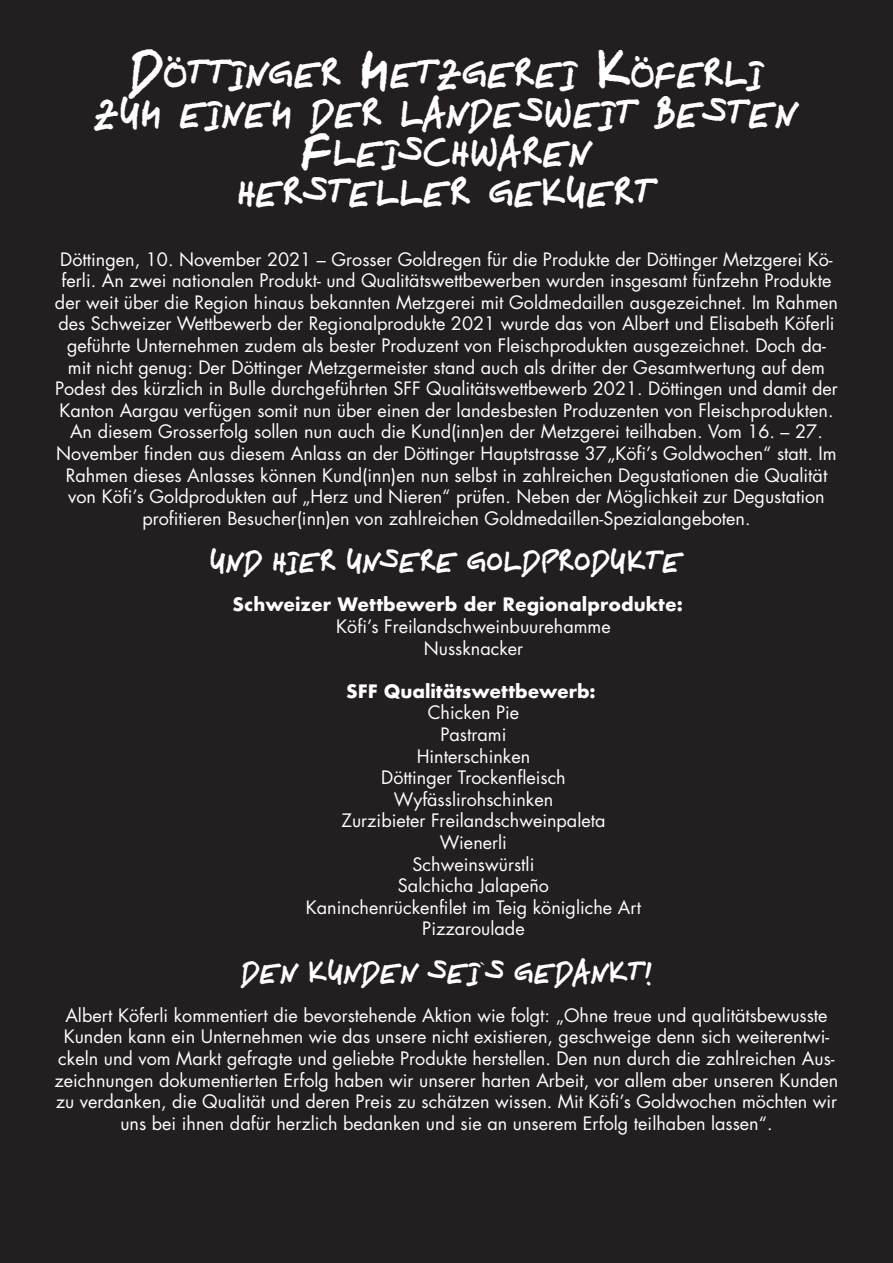
<style>
.page{position:relative;width:893px;height:1263px;background:#231f20}
.page>*{position:absolute;margin:0;border:0;box-sizing:border-box;transform-origin:0 0}
.t1{font:700 23.1px/39.6px "Kferli Handschrift";color:#fff;text-align:center}
.t2{font:18px/21.6px "Futura";color:#fff;text-align:center}
.t3{font:700 18px "Futura";color:#fff}
.t4{font:700 18px "Kferli Handschrift";color:#fff}
.s1{font-size:33px}
</style>
<div class="page">
<p class="t1" style="left:95px;top:54px;width:704px"><span class="s1">D</span>ÖTTINGER <span class="s1">M</span>ETZGEREI <span class="s1">K</span>ÖFERLI<br>ZUM EINEM DER LANDESWEIT BESTEN<br><span class="s1">F</span>LEISCHWAREN<br>HERSTELLER GEKUERT</p>
<p class="t2" style="left:55px;top:248px;width:784px">Döttingen, 10. November 2021 – Grosser Goldregen für die Produkte der Döttinger Metzgerei Kö&shy;ferli. An zwei nationalen Produkt- und Qualitätswettbewerben wurden insgesamt fünfzehn Produkte der weit über die Region hinaus bekannten Metzgerei mit Goldmedaillen ausgezeichnet. Im Rahmen des Schweizer Wettbewerb der Regionalprodukte 2021 wurde das von Albert und Elisabeth Köferli geführte Unternehmen zudem als bester Produzent von Fleischprodukten ausgezeichnet. Doch da&shy;mit nicht genug: Der Döttinger Metzgermeister stand auch als dritter der Gesamtwertung auf dem Podest des kürzlich in Bulle durchgeführten SFF Qualitätswettbewerb 2021. Döttingen und damit der Kanton Aargau verfügen somit nun über einen der landesbesten Produzenten von Fleischprodukten.<br>An diesem Grosserfolg sollen nun auch die Kund(inn)en der Metzgerei teilhaben. Vom 16. – 27.<br>November finden aus diesem Anlass an der Döttinger Hauptstrasse 37„Köfi’s Goldwochen“ statt. Im Rahmen dieses Anlasses können Kund(inn)en nun selbst in zahlreichen Degustationen die Qualität von Köfi’s Goldprodukten auf „Herz und Nieren“ prüfen. Neben der Möglichkeit zur Degustation profitieren Besucher(inn)en von zahlreichen Goldmedaillen-Spezialangeboten.</p>
<p class="t4" style="left:210px;top:551px;width:475px">UND HIER UNSERE GOLDPRODUKTE</p>
<p class="t3" style="left:233px;top:591px;width:452px">Schweizer Wettbewerb der Regionalprodukte:</p>
<p class="t2" style="left:336px;top:616px;width:276px">Köfi’s Freilandschweinbuurehamme</p>
<p class="t2" style="left:424px;top:637px;width:101px">Nussknacker</p>
<p class="t3" style="left:346px;top:678px;width:251px">SFF Qualitätswettbewerb:</p>
<p class="t2" style="left:428px;top:702px;width:93px">Chicken Pie</p>
<p class="t2" style="left:441px;top:724px;width:67px">Pastrami</p>
<p class="t2" style="left:417px;top:745px;width:115px">Hinterschinken</p>
<p class="t2" style="left:381px;top:767px;width:186px">Döttinger Trockenfleisch</p>
<p class="t2" style="left:394px;top:788px;width:161px">Wyfässlirohschinken</p>
<p class="t2" style="left:341px;top:810px;width:265px">Zurzibieter Freilandschweinpaleta</p>
<p class="t2" style="left:440px;top:832px;width:69px">Wienerli</p>
<p class="t2" style="left:413px;top:853px;width:123px">Schweinswürstli</p>
<p class="t2" style="left:398px;top:875px;width:153px">Salchicha Jalapeño</p>
<p class="t2" style="left:306px;top:896px;width:337px">Kaninchenrückenfilet im Teig königliche Art</p>
<p class="t2" style="left:422px;top:918px;width:104px">Pizzaroulade</p>
<p class="t4" style="left:241px;top:962px;width:412px">DEN KUNDEN SEI`S GEDANKT!</p>
<p class="t2" style="left:55px;top:1004px;width:785px">Albert Köferli kommentiert die bevorstehende Aktion wie folgt: „Ohne treue und qualitätsbewusste Kunden kann ein Unternehmen wie das unsere nicht existieren, geschweige denn sich weiterentwi&shy;ckeln und vom Markt gefragte und geliebte Produkte herstellen. Den nun durch die zahlreichen Aus&shy;zeichnungen dokumentierten Erfolg haben wir unserer harten Arbeit, vor allem aber unseren Kunden zu verdanken, die Qualität und deren Preis zu schätzen wissen. Mit Köfi’s Goldwochen möchten wir uns bei ihnen dafür herzlich bedanken und sie an unserem Erfolg teilhaben lassen“.</p>
</div>
